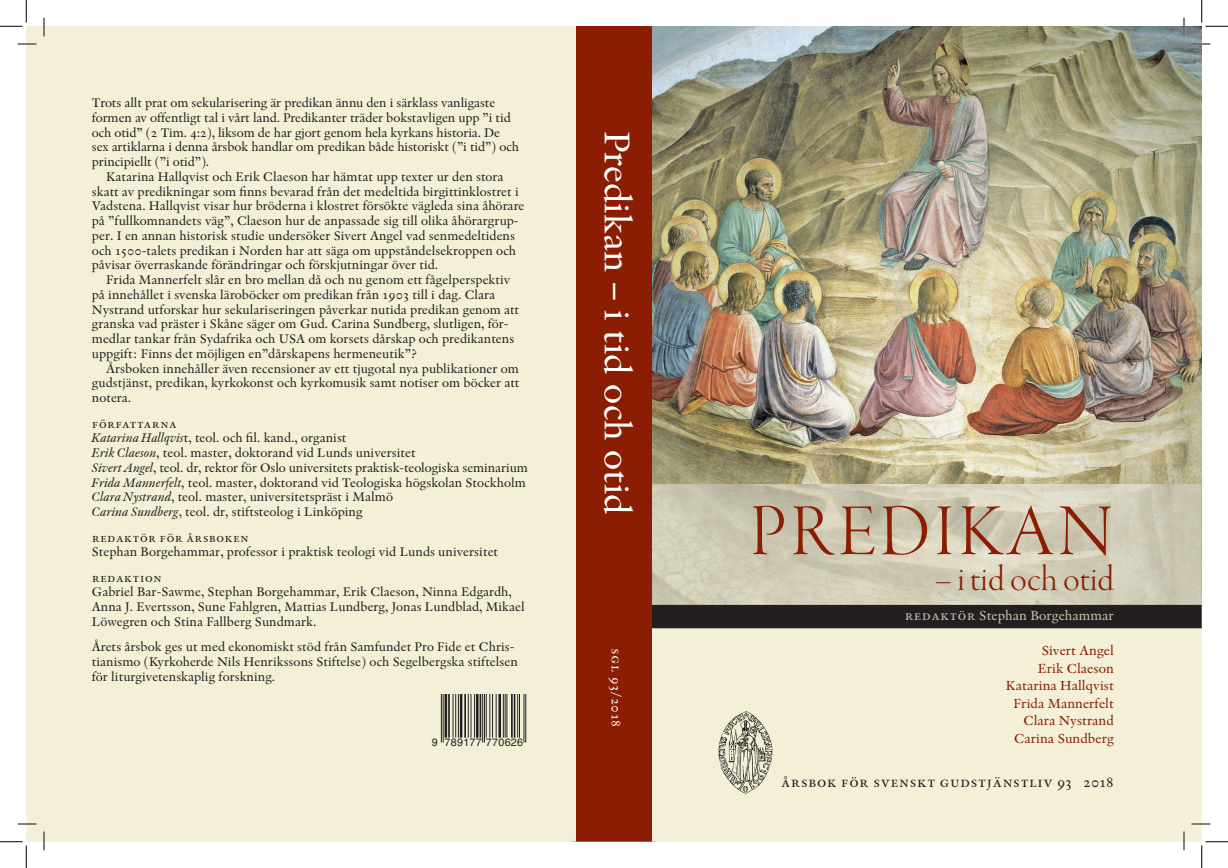
<style>
.page{position:relative;width:1228px;height:868px;background:#fff}
.page>*{position:absolute;margin:0;border:0;box-sizing:border-box;transform-origin:0 0}
.t1{font:75px "Garamond Premr Pro Lt Disp";letter-spacing:.05em;color:#8b1d02}
.t2{font:37.5px "Indigo Regular Os F";color:#fff}
.t3{font:37.5px "Garamond Premr Pro Lt Disp";letter-spacing:.005em;color:#8b1d02}
.t4{font:15px "Indigo Regular SC";color:#231f20}
.t5{font:13.75px/17.5px "Indigo Regular Os F";color:#8b1d02;text-align:right}
.t6{font:13.75px "Indigo Regular Os F";color:#c8c6af}
.t7{font:13.75px "Indigo Regular SC";letter-spacing:.04em;color:#fff}
.t8{font:13.12px/14.8px "Indigo Regular Os F";color:#231f20}
.t9{font:12.5px "Indigo Regular SC";color:#231f20}
.t10{font:10.75px "Helvetica";letter-spacing:.025em;color:#231f20}
.s1{font-family:"Indigo Italic Os F"}
.s2{font-family:"Garamond Premr Pro Lt It Disp"}
.s3{font-family:"Indigo Regular SC"}
</style>
<div class="page">
<div style="left:570px;top:27px;width:85px;height:814px;background:#8b1d02"></div>
<img style="left:652px;top:26px;width:549px;height:457px">
<svg style="left:652px;top:483px;width:549px;height:122px;background:#cecab5"></svg>
<div style="left:652px;top:622px;width:548px;height:219px;background:#f3f0d7"></div>
<div style="left:652px;top:605px;width:548px;height:22px;background:#231f20"></div>
<div style="left:652px;top:605px;width:549px;height:23px;border:1px solid #231f20"></div>
<div style="left:27px;top:27px;width:548px;height:814px;background:#f3f0d7"></div>
<img style="left:718px;top:711px;width:55px;height:83px">
<hr style="left:441px;top:695px;width:1px;height:47px;background:#231f20">
<hr style="left:442px;top:695px;width:1px;height:47px;background:#231f20">
<hr style="left:444px;top:695px;width:3px;height:42px;background:#231f20">
<hr style="left:448px;top:695px;width:1px;height:42px;background:#231f20">
<hr style="left:452px;top:695px;width:1px;height:42px;background:#231f20">
<hr style="left:455px;top:695px;width:1px;height:42px;background:#231f20">
<hr style="left:458px;top:695px;width:1px;height:42px;background:#231f20">
<hr style="left:459px;top:695px;width:3px;height:42px;background:#231f20">
<hr style="left:464px;top:695px;width:2px;height:42px;background:#231f20">
<hr style="left:468px;top:695px;width:1px;height:42px;background:#231f20">
<hr style="left:470px;top:695px;width:1px;height:42px;background:#231f20">
<hr style="left:474px;top:695px;width:1px;height:42px;background:#231f20">
<hr style="left:476px;top:695px;width:2px;height:42px;background:#231f20">
<hr style="left:479px;top:695px;width:2px;height:42px;background:#231f20">
<hr style="left:482px;top:695px;width:1px;height:47px;background:#231f20">
<hr style="left:484px;top:695px;width:1px;height:47px;background:#231f20">
<hr style="left:486px;top:695px;width:1px;height:42px;background:#231f20">
<hr style="left:489px;top:695px;width:1px;height:42px;background:#231f20">
<hr style="left:492px;top:695px;width:1px;height:42px;background:#231f20">
<hr style="left:495px;top:695px;width:1px;height:42px;background:#231f20">
<hr style="left:498px;top:695px;width:3px;height:42px;background:#231f20">
<hr style="left:503px;top:695px;width:1px;height:42px;background:#231f20">
<hr style="left:504px;top:695px;width:1px;height:42px;background:#231f20">
<hr style="left:506px;top:695px;width:1px;height:42px;background:#231f20">
<hr style="left:511px;top:695px;width:1px;height:42px;background:#231f20">
<hr style="left:513px;top:695px;width:2px;height:42px;background:#231f20">
<hr style="left:517px;top:695px;width:1px;height:42px;background:#231f20">
<hr style="left:519px;top:695px;width:1px;height:42px;background:#231f20">
<hr style="left:523px;top:695px;width:1px;height:47px;background:#231f20">
<hr style="left:525px;top:695px;width:1px;height:47px;background:#231f20">
<svg style="left:18px;top:43px;width:18px;height:2px"></svg>
<svg style="left:1191px;top:43px;width:18px;height:2px"></svg>
<svg style="left:18px;top:823px;width:18px;height:1px"></svg>
<svg style="left:1191px;top:823px;width:18px;height:1px"></svg>
<svg style="left:43px;top:18px;width:2px;height:18px"></svg>
<svg style="left:43px;top:831px;width:2px;height:19px"></svg>
<svg style="left:1182px;top:18px;width:2px;height:18px"></svg>
<svg style="left:1182px;top:831px;width:2px;height:19px"></svg>
<svg style="left:0;top:0;width:27px;height:27px"></svg>
<svg style="left:0;top:841px;width:27px;height:26px"></svg>
<svg style="left:1201px;top:0;width:26px;height:27px"></svg>
<svg style="left:1201px;top:841px;width:26px;height:26px"></svg>
<p class="t8" style="left:92px;top:95px;width:428px">Trots allt prat om sekularisering är predikan ännu den i särklass vanligaste formen av offentligt tal i vårt land. Predikanter träder bokstavligen upp ”i tid och otid” (2 Tim. 4:2), liksom de har gjort genom hela kyrkans historia. De sex artiklarna i denna årsbok handlar om predikan både historiskt (”i tid”) och principiellt (”i otid”).</p>
<p class="t8" style="left:92px;top:169px;width:434px;text-indent:14px">Katarina Hallqvist och Erik Claeson har hämtat upp texter ur den stora skatt av predikningar som finns bevarad från det medeltida birgittinklostret i Vadstena. Hallqvist visar hur bröderna i klostret försökte vägleda sina åhörare på ”fullkomnandets väg”, Claeson hur de anpassade sig till olika åhörargrup&shy;per. I en annan historisk studie undersöker Sivert Angel vad senmedeltidens och 1500-talets predikan i Norden har att säga om uppståndelsekroppen och påvisar överraskande förändringar och förskjutningar över tid.</p>
<p class="t8" style="left:92px;top:272px;width:429px;text-indent:14px">Frida Mannerfelt slår en bro mellan då och nu genom ett fågelperspektiv på innehållet i svenska läroböcker om predikan från 1903 till i dag. Clara Nystrand utforskar hur sekulariseringen påverkar nutida predikan genom att granska vad präster i Skåne säger om Gud. Carina Sundberg, slutligen, för&shy;medlar tankar från Sydafrika och USA om korsets dårskap och predikantens uppgift: Finns det möjligen en”dårskapens hermeneutik”?</p>
<p class="t8" style="left:92px;top:361px;width:429px;text-align:justify;text-indent:14px">Årsboken innehåller även recensioner av ett tjugotal nya publikationer om gudstjänst, predikan, kyrkokonst och kyrkomusik samt notiser om böcker att notera.</p>
<p class="t9" style="left:92px;top:416px;width:87px">författarna</p>
<p class="t8" style="left:92px;top:430px;width:437px"><span class="s1">Katarina Hallqvis</span>t, teol. och fil. kand., organist<br><span class="s1">Erik Claeson</span>, teol. master, doktorand vid Lunds universitet<br><span class="s1">Sivert Angel</span>, teol. dr, rektor för Oslo universitets praktisk-teologiska seminarium <span class="s1">Frida Mannerfelt</span>, teol. master, doktorand vid Teologiska högskolan Stockholm <span class="s1">Clara Nystrand</span>, teol. master, universitetspräst i Malmö<br><span class="s1">Carina Sundberg</span>, teol. dr, stiftsteolog i Linköping</p>
<p class="t9" style="left:92px;top:530px;width:158px">redaktör för årsboken</p>
<p class="t8" style="left:92px;top:544px;width:408px">Stephan Borgehammar, professor i praktisk teologi vid Lunds universitet</p>
<p class="t9" style="left:92px;top:570px;width:71px">redaktion</p>
<p class="t8" style="left:92px;top:584px;width:434px">Gabriel Bar-Sawme, Stephan Borgehammar, Erik Claeson, Ninna Edgardh,<br>Anna J. Evertsson, Sune Fahlgren, Mattias Lundberg, Jonas Lundblad, Mikael<br>Löwegren och Stina Fallberg Sundmark.</p>
<p class="t8" style="left:92px;top:639px;width:427px">Årets årsbok ges ut med ekonomiskt stöd från Samfundet Pro Fide et Chris&shy;tianismo (Kyrkoherde Nils Henrikssons Stiftelse) och Segelbergska stiftelsen för liturgivetenskaplig forskning.</p>
<h2 class="t2" style="left:639px;top:131px;width:385px;rotate:90deg">Predikan – i tid och otid</h2>
<p class="t7" style="left:624px;top:647px;width:81px;rotate:90deg">sgl 93/2018</p>
<h1 class="t1" style="left:749px;top:490px;width:365px">PREDIKAN</h1>
<h2 class="t3" style="left:934px;top:558px;width:181px"><span class="s2">–</span> I TID OCH OTID</h2>
<p class="t6" style="left:904px;top:607px;width:211px"><span class="s3">redaktör</span> Stephan Borgehammar</p>
<p class="t5" style="left:1005px;top:642px;width:109px">Sivert Angel<br>Erik Claeson<br>Katarina Hallqvist<br>Frida Mannerfelt<br>Clara Nystrand</p>
<p class="t10" style="left:432px;top:734px;width:93px">9 789177 770626</p>
<p class="t5" style="left:1013px;top:729px;width:101px">Carina Sundberg</p>
<p class="t4" style="left:780px;top:773px;width:334px">årsbok för svenskt gudstjänstliv 93 2018</p>
</div>
